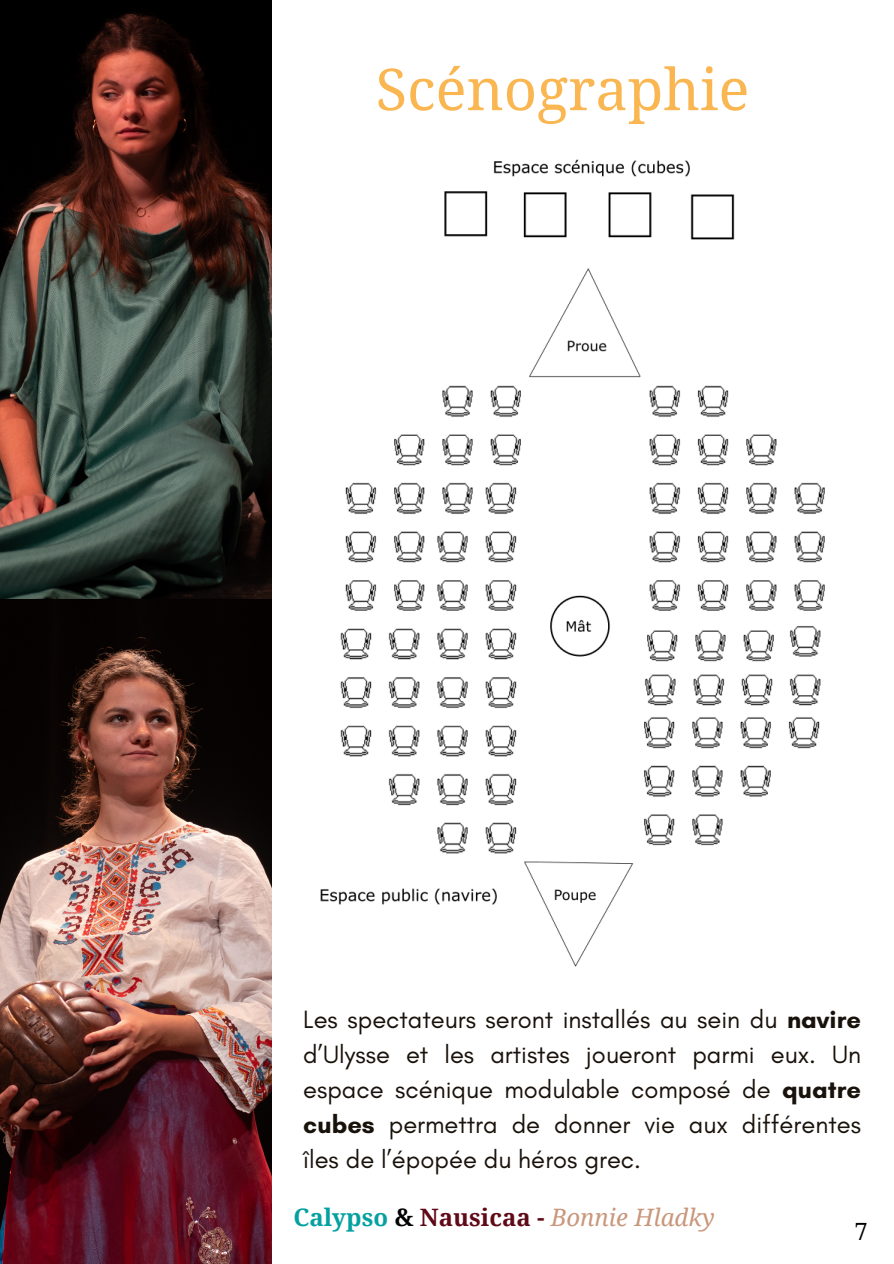
<style>
.page{position:relative;width:894px;height:1264px;background:#fff}
.page>*{position:absolute;margin:0;border:0;box-sizing:border-box;transform-origin:0 0}
.t1{font:57.75px "Noto Serif";color:#fab650}
.t2{font:25.5px/34.8px "Glacial Indifference";color:#19120b;text-align:justify}
.t3{font:italic 24px "Noto Serif";color:#c9977b}
.t4{font:23.7px "Noto Serif";color:#000}
.s1{font-weight:700}
.s2{font-weight:700;font-style:normal;color:#05a1a0}
.s3{font-weight:700;font-style:normal;color:#000}
.s4{font-weight:700;font-style:normal;color:#600917}
</style>
<div class="page">
<img style="left:0;top:598px;width:271px;height:665px">
<img style="left:0;top:0;width:271px;height:598px">
<img style="left:320px;top:159px;width:505px;height:808px">
<p class="t1" style="left:375px;top:48px;width:375px">Scénographie</p>
<p class="t2" style="left:303px;top:1001px;width:559px">Les spectateurs seront installés au sein du <span class="s1">navire </span>d’Ulysse et les artistes joueront parmi eux. Un espace scénique modulable composé de <span class="s1">quatre cubes</span> permettra de donner vie aux différentes îles de l’épopée du héros grec.</p>
<p class="t3" style="left:293px;top:1200px;width:423px"><span class="s2">Calypso</span> <span class="s3">&amp;</span> <span class="s4">Nausicaa -</span> Bonnie Hladky</p>
<p class="t4" style="left:854px;top:1214px;width:15px">7</p>
</div>
